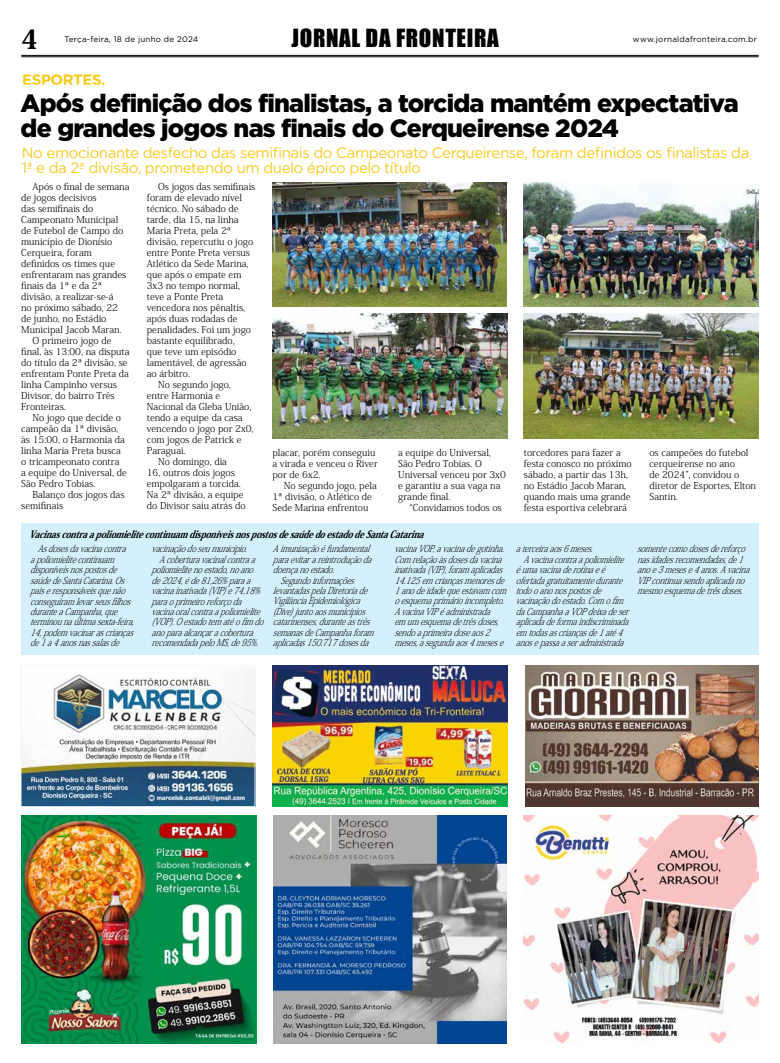
<style>
.page{position:relative;width:780px;height:1063px;background:#fff}
.page>*{position:absolute;margin:0;border:0;box-sizing:border-box;transform-origin:0 0}
.t1{font:800 26.3px "Koz Min Pro";color:#000}
.t2{font:900 25px/25px "Gotham";letter-spacing:-.03em;color:#000}
.t3{font:23px "Impact";letter-spacing:.03em;color:#000}
.t4{font:15px/15px "Gotham";letter-spacing:-.03em;color:#f6cb27}
.t5{font:700 15px "Gotham";letter-spacing:-.03em;color:#f6cb19}
.t6{font:italic 800 10px "Koz Min Pro";color:#000;scale:.85 1}
.t7{font:300 9.5px/11px "Koz Min Pro";color:#000}
.t8{font:italic 200 9.5px/10.4px "Koz Min Pro";color:#000;scale:.85 1}
.t9{font:8px "Gotham";letter-spacing:.03em;color:#000}
</style>
<div class="page">
<hr style="left:21px;top:55px;width:737px;height:1px;background:#000">
<hr style="left:21px;top:56px;width:737px;height:1px;background:#000">
<img style="left:21px;top:816px;width:235px;height:227px">
<img style="left:273px;top:816px;width:234px;height:227px">
<img style="left:524px;top:816px;width:234px;height:227px">
<img style="left:525px;top:665px;width:233px;height:141px">
<img style="left:22px;top:674px;width:231px;height:131px">
<div style="left:20px;top:665px;width:235px;height:142px;border:1px solid #f6f6f6"></div>
<img style="left:272px;top:665px;width:235px;height:142px">
<div style="left:21px;top:523px;width:737px;height:132px;background:#d4f0fc"></div>
<img style="left:272px;top:183px;width:234px;height:124px">
<img style="left:524px;top:183px;width:234px;height:124px">
<img style="left:273px;top:314px;width:234px;height:124px">
<img style="left:523px;top:314px;width:235px;height:124px">
<h3 class="t3" style="left:291px;top:21px;width:209px">JORNAL DA FRONTEIRA</h3>
<h1 class="t1" style="left:21px;top:20px;width:18px">4</h1>
<p class="t9" style="left:64px;top:34px;width:135px">Terça-feira, 18 de junho de 2024</p>
<p class="t9" style="left:633px;top:34px;width:125px">www.jornaldafronteira.com.br</p>
<h3 class="t5" style="left:22px;top:69px;width:85px">ESPORTES.</h3>
<h2 class="t2" style="left:21px;top:90px;width:719px">Após definição dos finalistas, a torcida mantém expectativa de grandes jogos nas finais do Cerqueirense 2024</h2>
<h3 class="t4" style="left:22px;top:145px;width:729px">No emocionante desfecho das semifinais do Campeonato Cerqueirense, foram definidos os finalistas da<br>1ª e da 2ª divisão, prometendo um duelo épico pelo título</h3>
<p class="t7" style="left:33px;top:181px;width:98px">Após o final de semana</p>
<p class="t7" style="left:21px;top:192px;width:77px">de jogos decisivos</p>
<p class="t7" style="left:21px;top:203px;width:74px">das semifinais do</p>
<p class="t7" style="left:21px;top:214px;width:99px">Campeonato Municipal</p>
<p class="t7" style="left:21px;top:225px;width:104px">de Futebol de Campo do</p>
<p class="t7" style="left:21px;top:236px;width:93px">município de Dionísio</p>
<p class="t7" style="left:21px;top:247px;width:72px">Cerqueira, foram</p>
<p class="t7" style="left:21px;top:258px;width:95px">definidos os times que</p>
<p class="t7" style="left:21px;top:269px;width:107px">enfrentaram nas grandes</p>
<p class="t7" style="left:21px;top:280px;width:82px">finais da 1ª e da 2ª</p>
<p class="t7" style="left:21px;top:291px;width:94px">divisão, a realizar-se-á</p>
<p class="t7" style="left:21px;top:302px;width:98px">no próximo sábado, 22</p>
<p class="t7" style="left:21px;top:313px;width:87px">de junho, no Estádio</p>
<p class="t7" style="left:21px;top:324px;width:102px">Municipal Jacob Maran.</p>
<p class="t7" style="left:33px;top:335px;width:80px">O primeiro jogo de</p>
<p class="t7" style="left:21px;top:346px;width:110px">final, às 13:00, na disputa</p>
<p class="t7" style="left:21px;top:357px;width:108px">do título da 2ª divisão, se</p>
<p class="t7" style="left:21px;top:368px;width:109px">enfrentam Ponte Preta da</p>
<p class="t7" style="left:21px;top:379px;width:97px">linha Campinho versus</p>
<p class="t7" style="left:21px;top:390px;width:95px">Divisor, do bairro Três</p>
<p class="t7" style="left:21px;top:401px;width:46px">Fronteiras.</p>
<p class="t7" style="left:33px;top:412px;width:90px">No jogo que decide o</p>
<p class="t7" style="left:21px;top:423px;width:99px">campeão da 1ª divisão,</p>
<p class="t7" style="left:21px;top:434px;width:105px">às 15:00, o Harmonia da</p>
<p class="t7" style="left:21px;top:445px;width:101px">linha Maria Preta busca</p>
<p class="t7" style="left:21px;top:456px;width:100px">o tricampeonato contra</p>
<p class="t7" style="left:21px;top:467px;width:107px">a equipe do Universal, de</p>
<p class="t7" style="left:21px;top:478px;width:76px">São Pedro Tobias.</p>
<p class="t7" style="left:33px;top:489px;width:94px">Balanço dos jogos das</p>
<p class="t7" style="left:21px;top:500px;width:43px">semifinais</p>
<p class="t7" style="left:158px;top:181px;width:99px">Os jogos das semifinais</p>
<p class="t7" style="left:147px;top:192px;width:97px">foram de elevado nível</p>
<p class="t7" style="left:147px;top:203px;width:93px">técnico. No sábado de</p>
<p class="t7" style="left:147px;top:214px;width:93px">tarde, dia 15, na linha</p>
<p class="t7" style="left:147px;top:225px;width:86px">Maria Preta, pela 2ª</p>
<p class="t7" style="left:147px;top:236px;width:108px">divisão, repercutiu o jogo</p>
<p class="t7" style="left:147px;top:247px;width:105px">entre Ponte Preta versus</p>
<p class="t7" style="left:147px;top:258px;width:103px">Atlético da Sede Marina,</p>
<p class="t7" style="left:147px;top:269px;width:96px">que após o empate em</p>
<p class="t7" style="left:147px;top:280px;width:95px">3x3 no tempo normal,</p>
<p class="t7" style="left:147px;top:291px;width:78px">teve a Ponte Preta</p>
<p class="t7" style="left:147px;top:302px;width:100px">vencedora nos pênaltis,</p>
<p class="t7" style="left:147px;top:313px;width:92px">após duas rodadas de</p>
<p class="t7" style="left:147px;top:324px;width:106px">penalidades. Foi um jogo</p>
<p class="t7" style="left:147px;top:335px;width:89px">bastante equilibrado,</p>
<p class="t7" style="left:147px;top:346px;width:91px">que teve um episódio</p>
<p class="t7" style="left:147px;top:357px;width:101px">lamentável, de agressão</p>
<p class="t7" style="left:147px;top:368px;width:45px">ao árbitro.</p>
<p class="t7" style="left:158px;top:379px;width:74px">No segundo jogo,</p>
<p class="t7" style="left:147px;top:390px;width:75px">entre Harmonia e</p>
<p class="t7" style="left:147px;top:401px;width:106px">Nacional da Gleba União,</p>
<p class="t7" style="left:147px;top:412px;width:97px">tendo a equipe da casa</p>
<p class="t7" style="left:147px;top:423px;width:108px">vencendo o jogo por 2x0,</p>
<p class="t7" style="left:147px;top:434px;width:96px">com jogos de Patrick e</p>
<p class="t7" style="left:147px;top:445px;width:40px">Paraguai.</p>
<p class="t7" style="left:158px;top:456px;width:70px">No domingo, dia</p>
<p class="t7" style="left:147px;top:467px;width:90px">16, outros dois jogos</p>
<p class="t7" style="left:147px;top:478px;width:96px">empolgaram a torcida.</p>
<p class="t7" style="left:147px;top:489px;width:98px">Na 2ª divisão, a equipe</p>
<p class="t7" style="left:147px;top:500px;width:100px">do Divisor saiu atrás do</p>
<p class="t7" style="left:272px;top:447px;width:107px">placar, porém conseguiu a virada e venceu o River por de 6x2.</p>
<p class="t7" style="left:272px;top:480px;width:106px;text-indent:11px">No segundo jogo, pela<br>1ª divisão, o Atlético de<br>Sede Marina enfrentou</p>
<p class="t7" style="left:398px;top:447px;width:109px">a equipe do Universal,<br>São Pedro Tobias. O<br>Universal venceu por 3x0 e garantiu a sua vaga na grande final.</p>
<p class="t7" style="left:409px;top:502px;width:94px">“Convidamos todos os</p>
<p class="t7" style="left:523px;top:447px;width:109px">torcedores para fazer a festa conosco no próximo sábado, a partir das 13h, no Estádio Jacob Maran, quando mais uma grande festa esportiva celebrará</p>
<p class="t7" style="left:649px;top:447px;width:108px">os campeões do futebol cerqueirense no ano<br>de 2024”, convidou o diretor de Esportes, Elton<br>Santin.</p>
<p class="t6" style="left:29px;top:527px;width:471px">VacinascontraapoliomielitecontinuamdisponíveisnospostosdesaúdedoestadodeSantaCatarina</p>
<p class="t8" style="left:30px;top:543px;width:129px;text-indent:8px">Asdosesdavacinacontra apoliomielitecontinuam disponíveisnospostosde saúdedeSantaCatarina.Os paiseresponsáveisquenão conseguiramlevarseusfilhos duranteaCampanha,que terminounaúltimasexta-feira,<br>14,podemvacinarascrianças de1a4anosnassalasde</p>
<p class="t8" style="left:151px;top:543px;width:119px">vacinaçãodoseumunicípio.</p>
<p class="t8" style="left:637px;top:543px;width:138px">somentecomodosesdereforço nasidadesrecomendadas,de1 anoe3mesese4anos.Avacina<br>VIPcontinuasendoaplicadano mesmoesquemadetrêsdoses.</p>
<p class="t8" style="left:394px;top:543px;width:138px">vacinaVOP,avacinadegotinha.<br>Comrelaçãoàsdosesdavacina inativada(VIP),foramaplicadas<br>14.125emcriançasmenoresde<br>1anodeidadequeestavamcom oesquemaprimárioincompleto.<br>AvacinaVIPéadministrada emumesquemadetrêsdoses, sendoaprimeiradoseaos2 meses,asegundaaos4mesese</p>
<p class="t8" style="left:515px;top:543px;width:97px">aterceiraaos6meses.</p>
<p class="t8" style="left:273px;top:543px;width:120px">Aimunizaçãoéfundamental</p>
<p class="t8" style="left:273px;top:554px;width:123px">paraevitarareintroduçãoda</p>
<p class="t8" style="left:273px;top:564px;width:79px">doençanoestado.</p>
<p class="t8" style="left:280px;top:575px;width:93px">Segundoinformações</p>
<p class="t8" style="left:273px;top:585px;width:118px">levantadaspelaDiretoriade</p>
<p class="t8" style="left:273px;top:595px;width:109px">VigilânciaEpidemiológica</p>
<p class="t8" style="left:273px;top:606px;width:115px">(Dive)juntoaosmunicípios</p>
<p class="t8" style="left:273px;top:616px;width:120px">catarinenses,duranteastrês</p>
<p class="t8" style="left:273px;top:627px;width:125px">semanasdeCampanhaforam</p>
<p class="t8" style="left:273px;top:637px;width:119px">aplicadas150.717dosesda</p>
<p class="t8" style="left:523px;top:554px;width:125px">Avacinacontraapoliomielite</p>
<p class="t8" style="left:515px;top:564px;width:112px">éumavacinaderotinaeé</p>
<p class="t8" style="left:516px;top:575px;width:132px">ofertadagratuitamentedurante</p>
<p class="t8" style="left:516px;top:585px;width:107px">todooanonospostosde</p>
<p class="t8" style="left:516px;top:595px;width:133px">vacinaçãodoestado.Comofim</p>
<p class="t8" style="left:516px;top:606px;width:139px">daCampanhaaVOPdeixadeser</p>
<p class="t8" style="left:516px;top:616px;width:139px">aplicadadeformaindiscriminada</p>
<p class="t8" style="left:516px;top:627px;width:132px">emtodasascriançasde1até4</p>
<p class="t8" style="left:516px;top:637px;width:133px">anosepassaaseradministrada</p>
<p class="t8" style="left:159px;top:554px;width:119px">Acoberturavacinalcontraa</p>
<p class="t8" style="left:151px;top:564px;width:126px">poliomielitenoestado,noano</p>
<p class="t8" style="left:151px;top:575px;width:123px">de2024,éde81,26%paraa</p>
<p class="t8" style="left:151px;top:585px;width:134px">vacinainativada(VIP)e74,18%</p>
<p class="t8" style="left:151px;top:596px;width:112px">paraoprimeiroreforçoda</p>
<p class="t8" style="left:151px;top:606px;width:134px">vacinaoralcontraapoliomielite</p>
<p class="t8" style="left:151px;top:616px;width:138px">(VOP).Oestadotematéofimdo</p>
<p class="t8" style="left:151px;top:627px;width:126px">anoparaalcançaracobertura</p>
<p class="t8" style="left:151px;top:637px;width:132px">recomendadapeloMS,de95%.</p>
</div>
